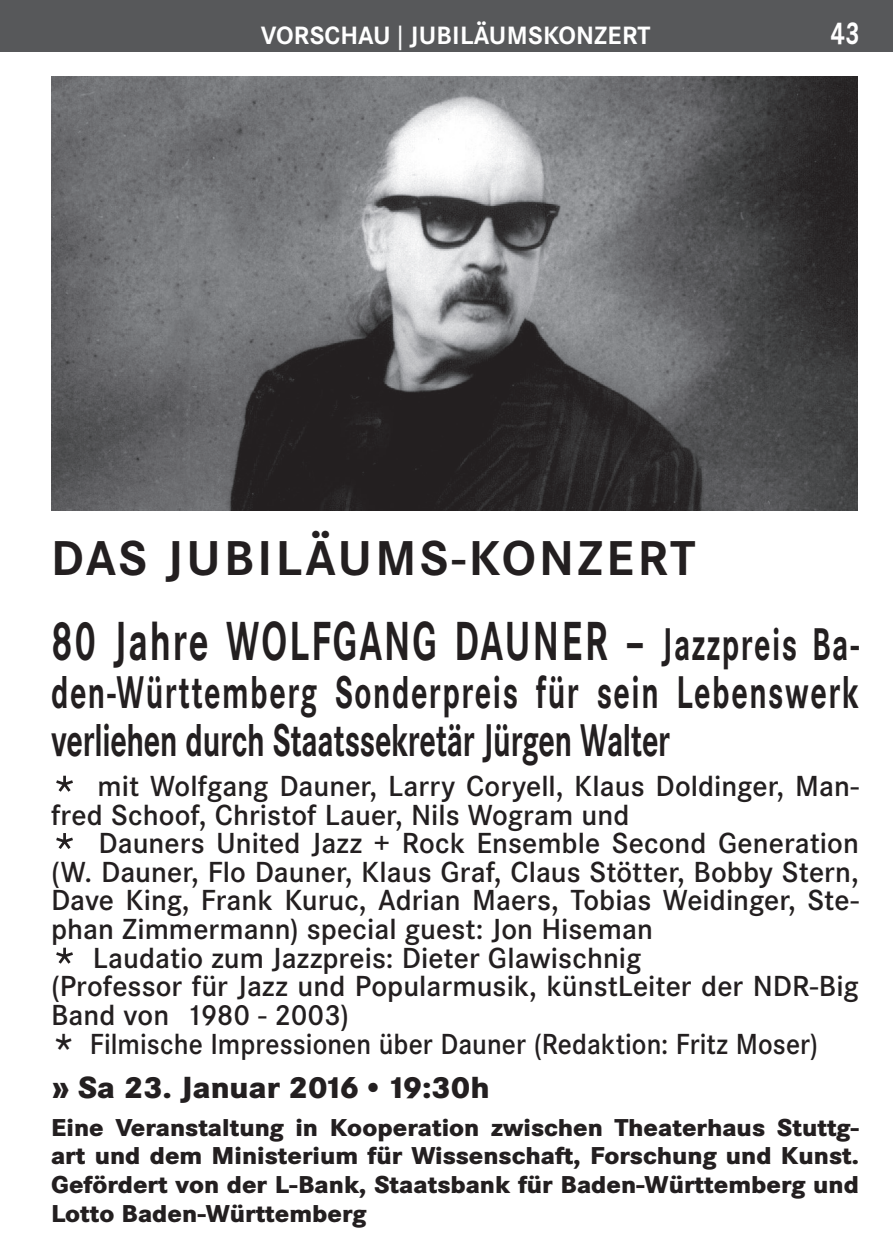
<style>
.page{position:relative;width:893px;height:1259px;background:#fff}
.page>*{position:absolute;margin:0;border:0;box-sizing:border-box;transform-origin:0 0}
.t1{font:700 54px "Corporate SBQ";letter-spacing:.05em;color:#231f20;scale:.67 1}
.t2{font:700 48px "Corporate SBQ";letter-spacing:.07em;color:#231f20}
.t3{font:700 45px/48px "Corporate SBQ";letter-spacing:.04em;color:#231f20;scale:.67 1}
.t4{font:700 30.6px "Corporate SBQ";color:#fff;scale:.8 1}
.t5{font:800 30px "Corporate SBQ";color:#231f20}
.t6{font:500 28.5px/28.8px "Corporate SBQ";color:#231f20}
.t7{font:700 24.6px "Corporate SBQ";letter-spacing:.01em;color:#fff}
.t8{font:800 24px/28.8px "Corporate SBQ";color:#231f20;text-align:justify}
.s1{font-size:45px}
.s2{font-size:51px}
</style>
<div class="page">
<div style="left:0;top:0;width:893px;height:51px;background:#57585a"></div>
<img style="left:51px;top:77px;width:807px;height:433px">
<p class="t7" style="left:261px;top:21px;width:391px">VORSCHAU | JUBILÄUMSKONZERT</p>
<p class="t4" style="left:831px;top:15px;width:38px">43</p>
<h2 class="t2" style="left:51px;top:529px;width:646px">DAS JUBILÄUMS-KONZERT</h2>
<h1 class="t1" style="left:51px;top:608px;width:1207px">80 Jahre WOLFGANG DAUNER – <span class="s1">Jazzpreis Ba-</span></h1>
<h3 class="t3" style="left:51px;top:668px;width:1207px">den-Württemberg Sonderpreis für sein Lebenswerk verliehen durch Staatssekretär Jürgen Walter</h3>
<p class="t6" style="left:51px;top:772px;width:809px"><span class="s2">*</span> mit Wolfgang Dauner, Larry Coryell, Klaus Doldinger, Man&shy;fred Schoof, Christof Lauer, Nils Wogram und<br><span class="s2">*</span> Dauners United Jazz + Rock Ensemble Second Generation (W. Dauner, Flo Dauner, Klaus Graf, Claus Stötter, Bobby Stern, Dave King, Frank Kuruc, Adrian Maers, Tobias Weidinger, Ste&shy;phan Zimmermann) special guest: Jon Hiseman<br><span class="s2">*</span> Laudatio zum Jazzpreis: Dieter Glawischnig<br>(Professor für Jazz und Popularmusik, künstLeiter der NDR-Big Band von 1980 - 2003)<br><span class="s2">*</span> Filmische Impressionen über Dauner (Redaktion: Fritz Moser)</p>
<p class="t5" style="left:51px;top:1068px;width:440px">» Sa 23. Januar 2016 • 19:30h</p>
<p class="t8" style="left:51px;top:1112px;width:809px">Eine Veranstaltung in Kooperation zwischen Theaterhaus Stuttg&shy;art und dem Ministerium für Wissenschaft, Forschung und Kunst.<br>Gefördert von der L-Bank, Staatsbank für Baden-Württemberg und Lotto Baden-Württemberg</p>
</div>
